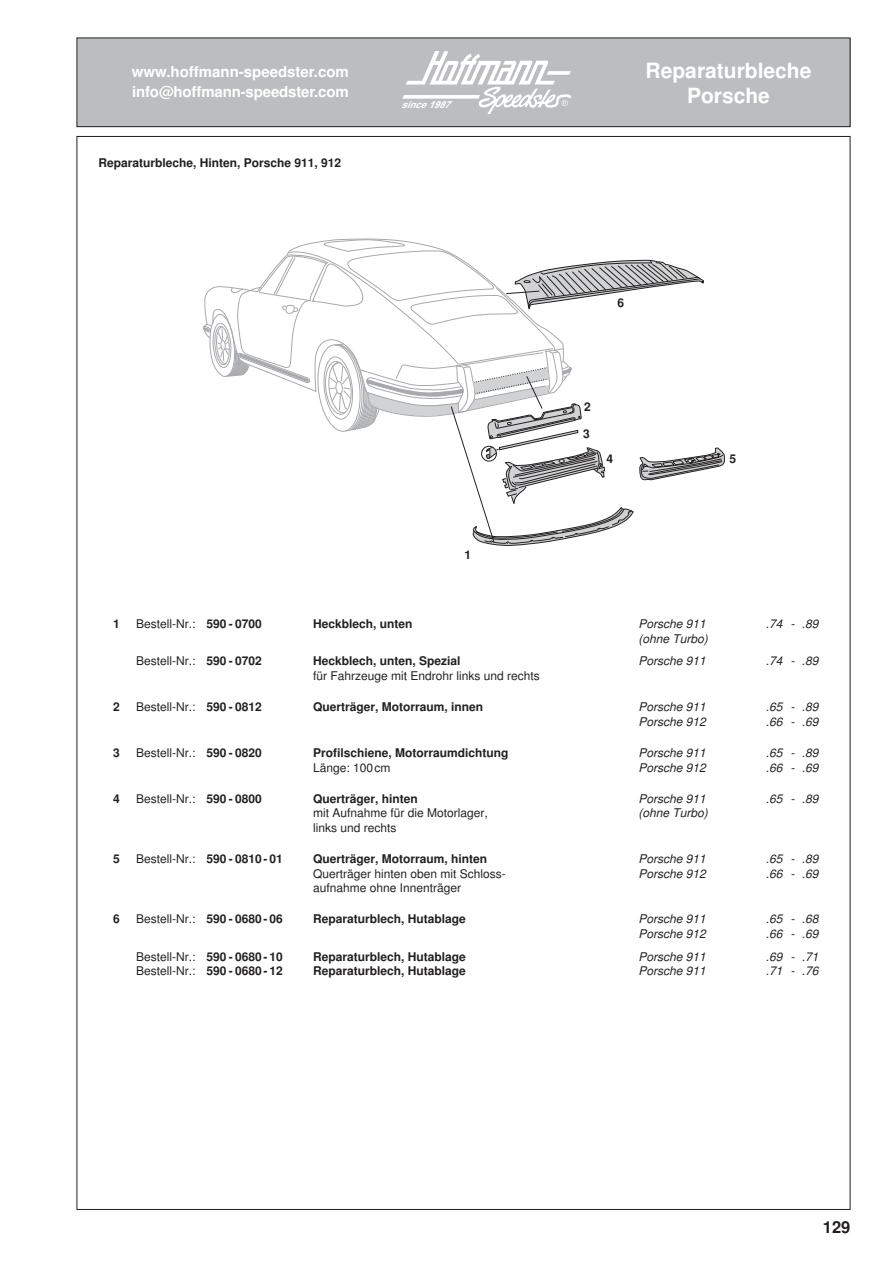
<style>
.page{position:relative;width:893px;height:1263px;background:#fff}
.page>*{position:absolute;margin:0;border:0;box-sizing:border-box;transform-origin:0 0}
.t1{font:700 21px "Helvetica";color:#fff}
.t2{font:700 16.5px "Helvetica";color:#231f20}
.t3{font:700 15px/20.1px "Helvetica";letter-spacing:-.01em;color:#fff}
.t4{font:12px "Helvetica";color:#231f20}
.t5{font:700 12px "Helvetica";color:#231f20}
.t6{font:italic 12px "Helvetica";color:#231f20}
.t7{font:italic 700 9.6px "Arial";color:#fff}
.s1{font-weight:700}
</style>
<div class="page">
<div style="left:77px;top:38px;width:773px;height:89px;background:#bcbdc0"></div>
<div style="left:77px;top:38px;width:773px;height:89px;border:1px solid #231f20"></div>
<svg style="left:402px;top:51px;width:169px;height:62px"></svg>
<svg style="left:203px;top:239px;width:522px;height:307px"></svg>
<p class="t3" style="left:132px;top:62px;width:218px">www.hoffmann-speedster.com info@hoffmann-speedster.com</p>
<h1 class="t1" style="left:646px;top:58px;width:167px">Reparaturbleche</h1>
<p class="t7" style="left:401px;top:97px;width:56px">since1987</p>
<h1 class="t1" style="left:687px;top:83px;width:84px">Porsche</h1>
<p class="t5" style="left:99px;top:156px;width:244px">Reparaturbleche, Hinten, Porsche 911, 912</p>
<p class="t5" style="left:465px;top:548px;width:8px">1</p>
<p class="t5" style="left:618px;top:295px;width:8px">6</p>
<p class="t5" style="left:584px;top:399px;width:8px">2</p>
<p class="t5" style="left:583px;top:426px;width:8px">3</p>
<p class="t5" style="left:607px;top:451px;width:8px">4</p>
<p class="t5" style="left:729px;top:452px;width:8px">5</p>
<p class="t5" style="left:113px;top:617px;width:8px">1</p>
<p class="t4" style="left:136px;top:617px;width:127px">Bestell-Nr.: <span class="s1">590 - 0700</span></p>
<p class="t5" style="left:313px;top:617px;width:101px">Heckblech, unten</p>
<p class="t6" style="left:639px;top:617px;width:69px">Porsche 911</p>
<p class="t6" style="left:766px;top:617px;width:54px">.74 - .89</p>
<p class="t6" style="left:639px;top:631px;width:71px">(ohne Turbo)</p>
<p class="t4" style="left:136px;top:654px;width:127px">Bestell-Nr.: <span class="s1">590 - 0702</span></p>
<p class="t5" style="left:313px;top:654px;width:149px">Heckblech, unten, Spezial</p>
<p class="t6" style="left:639px;top:654px;width:69px">Porsche 911</p>
<p class="t6" style="left:766px;top:654px;width:54px">.74 - .89</p>
<p class="t4" style="left:313px;top:668px;width:228px">für Fahrzeuge mit Endrohr links und rechts</p>
<p class="t5" style="left:113px;top:700px;width:8px">2</p>
<p class="t4" style="left:136px;top:700px;width:127px">Bestell-Nr.: <span class="s1">590 - 0812</span></p>
<p class="t5" style="left:313px;top:700px;width:172px">Querträger, Motorraum, innen</p>
<p class="t6" style="left:639px;top:700px;width:69px">Porsche 911</p>
<p class="t6" style="left:766px;top:700px;width:54px">.65 - .89</p>
<p class="t6" style="left:639px;top:714px;width:69px">Porsche 912</p>
<p class="t6" style="left:766px;top:714px;width:54px">.66 - .69</p>
<p class="t5" style="left:113px;top:746px;width:8px">3</p>
<p class="t4" style="left:136px;top:746px;width:127px">Bestell-Nr.: <span class="s1">590 - 0820</span></p>
<p class="t5" style="left:313px;top:746px;width:197px">Profilschiene, Motorraumdichtung</p>
<p class="t6" style="left:639px;top:746px;width:69px">Porsche 911</p>
<p class="t6" style="left:766px;top:746px;width:54px">.65 - .89</p>
<p class="t4" style="left:313px;top:760px;width:79px">Länge: 100cm</p>
<p class="t6" style="left:639px;top:760px;width:69px">Porsche 912</p>
<p class="t6" style="left:766px;top:760px;width:54px">.66 - .69</p>
<p class="t5" style="left:113px;top:791px;width:8px">4</p>
<p class="t4" style="left:136px;top:791px;width:127px">Bestell-Nr.: <span class="s1">590 - 0800</span></p>
<p class="t5" style="left:313px;top:791px;width:106px">Querträger, hinten</p>
<p class="t6" style="left:639px;top:791px;width:69px">Porsche 911</p>
<p class="t6" style="left:766px;top:791px;width:54px">.65 - .89</p>
<p class="t4" style="left:313px;top:806px;width:176px">mit Aufnahme für die Motorlager,</p>
<p class="t6" style="left:639px;top:806px;width:71px">(ohne Turbo)</p>
<p class="t4" style="left:313px;top:820px;width:85px">links und rechts</p>
<p class="t5" style="left:113px;top:852px;width:8px">5</p>
<p class="t4" style="left:136px;top:852px;width:148px">Bestell-Nr.: <span class="s1">590 - 0810 - 01</span></p>
<p class="t5" style="left:313px;top:852px;width:176px">Querträger, Motorraum, hinten</p>
<p class="t6" style="left:639px;top:852px;width:69px">Porsche 911</p>
<p class="t6" style="left:766px;top:852px;width:54px">.65 - .89</p>
<p class="t4" style="left:313px;top:866px;width:194px">Querträger hinten oben mit Schloss-</p>
<p class="t6" style="left:639px;top:866px;width:69px">Porsche 912</p>
<p class="t6" style="left:766px;top:866px;width:54px">.66 - .69</p>
<p class="t4" style="left:313px;top:880px;width:150px">aufnahme ohne Innenträger</p>
<p class="t5" style="left:113px;top:912px;width:8px">6</p>
<p class="t4" style="left:136px;top:912px;width:148px">Bestell-Nr.: <span class="s1">590 - 0680 - 06</span></p>
<p class="t5" style="left:313px;top:912px;width:154px">Reparaturblech, Hutablage</p>
<p class="t6" style="left:639px;top:912px;width:69px">Porsche 911</p>
<p class="t6" style="left:766px;top:912px;width:54px">.65 - .68</p>
<p class="t6" style="left:639px;top:926px;width:69px">Porsche 912</p>
<p class="t6" style="left:766px;top:926px;width:54px">.66 - .69</p>
<p class="t4" style="left:136px;top:949px;width:148px">Bestell-Nr.: <span class="s1">590 - 0680 - 10</span></p>
<p class="t5" style="left:313px;top:949px;width:154px">Reparaturblech, Hutablage</p>
<p class="t6" style="left:639px;top:949px;width:69px">Porsche 911</p>
<p class="t6" style="left:766px;top:949px;width:54px">.69 - .71</p>
<p class="t4" style="left:136px;top:964px;width:148px">Bestell-Nr.: <span class="s1">590 - 0680 - 12</span></p>
<p class="t5" style="left:313px;top:964px;width:154px">Reparaturblech, Hutablage</p>
<p class="t6" style="left:639px;top:964px;width:69px">Porsche 911</p>
<p class="t6" style="left:766px;top:964px;width:54px">.71 - .76</p>
<h2 class="t2" style="left:823px;top:1217px;width:29px">129</h2>
</div>
